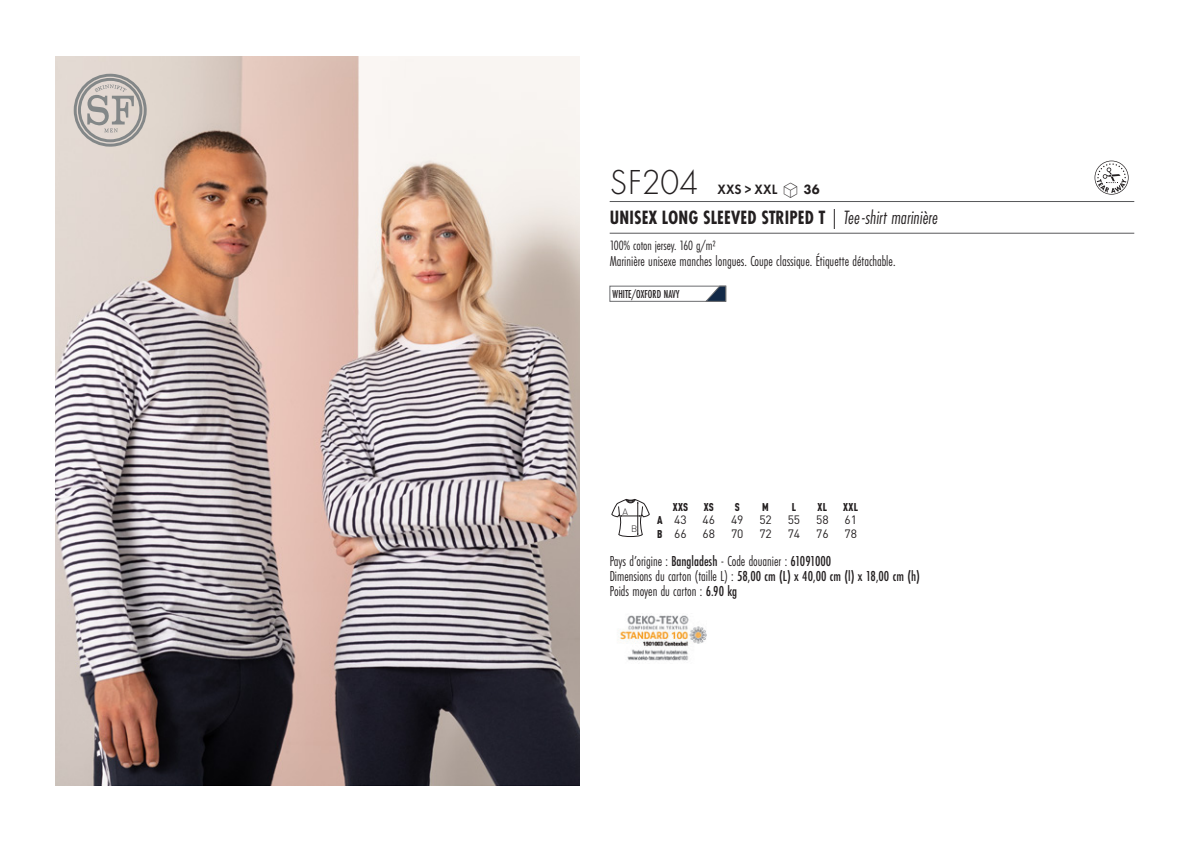
<style>
.page{position:relative;width:1191px;height:842px;background:#fff}
.page>*{position:absolute;margin:0;border:0;box-sizing:border-box;transform-origin:0 0}
.t1{font:300 36px "Futura PT";letter-spacing:.005em;color:#231f20;scale:.95 1}
.t2{font:700 20px "Futura PT Cond";letter-spacing:.01em;color:#231f20;scale:.95 1}
.t3{font:15px "Futura PT Cond";color:#231f20;scale:.95 1}
.t4{font:500 15px "Futura PT Cond";color:#231f20;scale:.95 1}
.grammage_2020{font:14px "Futura PT Cond";letter-spacing:-.005em;color:#231f20;scale:.95 1}
.t5{font:600 14px "Futura PT";letter-spacing:.01em;color:#231f20;scale:.95 1}
._88_tailles_tab_maig{font:12px "DIN Pro";color:#231f20}
.Coloris_nuancier{font:500 12px "Futura PT Cond";letter-spacing:.01em;color:#231f20;scale:.9 1}
._88_tailles_tab_maig-2{font:900 condensed 11.2px "DIN Pro";letter-spacing:.02em;color:#231f20;scale:.95 1}
.t6{font:300 9.2px "DIN";color:#231f20}
.s1{font-family:"Linotype Shapeshifter";font-weight:400;font-size:20px}
.s2{font-weight:800}
.s3{font-weight:400;font-style:italic}
.s4{font-weight:900;font-stretch:condensed;font-size:11.2px}
.s5{font-weight:500}
.s6{font-weight:400}
</style>
<div class="page">
<img style="left:55px;top:57px;width:524px;height:728px">
<svg style="left:74px;top:74px;width:73px;height:73px;background:#c0bbb7"></svg>
<div style="left:609px;top:286px;width:117px;height:15px;background:#fff;border:1px solid #6c6d70"></div>
<svg style="left:705px;top:286px;width:21px;height:16px"></svg>
<svg style="left:1094px;top:161px;width:34px;height:34px"></svg>
<svg style="left:611px;top:499px;width:38px;height:38px"></svg>
<img style="left:618px;top:615px;width:88px;height:46px">
<hr style="left:609px;top:201px;width:525px;height:1px;background:#57585a">
<hr style="left:609px;top:233px;width:525px;height:1px;background:#57585a">
<p class="t1" style="left:610px;top:162px;width:94px">SF204</p>
<p class="t5" style="left:717px;top:181px;width:109px">XXS &gt; XXL <span class="s1">S</span> <span class="s2">36</span></p>
<p class="t2" style="left:610px;top:206px;width:347px">UNISEX LONG SLEEVED STRIPED T <span class="s3">| Tee-shirt marinière</span></p>
<p class="grammage_2020" style="left:609px;top:238px;width:113px">100% coton jersey. 160 g/m2</p>
<p class="t3" style="left:609px;top:253px;width:302px">Marinière unisexe manches longues. Coupe classique. Étiquette détachable.</p>
<p class="Coloris_nuancier" style="left:612px;top:287px;width:76px">WHITE/OXFORD NAVY</p>
<p class="t6" style="left:622px;top:506px;width:7px">A</p>
<p class="t6" style="left:631px;top:523px;width:8px">B</p>
<p class="_88_tailles_tab_maig-2" style="left:673px;top:498px;width:18px">XXS</p>
<p class="_88_tailles_tab_maig-2" style="left:704px;top:498px;width:12px">XS</p>
<p class="_88_tailles_tab_maig-2" style="left:734px;top:498px;width:7px">S</p>
<p class="_88_tailles_tab_maig-2" style="left:762px;top:498px;width:8px">M</p>
<p class="_88_tailles_tab_maig-2" style="left:791px;top:498px;width:6px">L</p>
<p class="_88_tailles_tab_maig-2" style="left:817px;top:498px;width:12px">XL</p>
<p class="_88_tailles_tab_maig-2" style="left:843px;top:498px;width:17px">XXL</p>
<p class="_88_tailles_tab_maig" style="left:657px;top:510px;width:31px"><span class="s4">A</span> 43</p>
<p class="_88_tailles_tab_maig" style="left:702px;top:510px;width:14px">46</p>
<p class="_88_tailles_tab_maig" style="left:731px;top:510px;width:14px">49</p>
<p class="_88_tailles_tab_maig" style="left:759px;top:510px;width:14px">52</p>
<p class="_88_tailles_tab_maig" style="left:787px;top:510px;width:14px">55</p>
<p class="_88_tailles_tab_maig" style="left:816px;top:510px;width:14px">58</p>
<p class="_88_tailles_tab_maig" style="left:844px;top:510px;width:14px">61</p>
<p class="_88_tailles_tab_maig" style="left:657px;top:524px;width:31px"><span class="s4">B</span> 66</p>
<p class="_88_tailles_tab_maig" style="left:702px;top:524px;width:14px">68</p>
<p class="_88_tailles_tab_maig" style="left:731px;top:524px;width:14px">70</p>
<p class="_88_tailles_tab_maig" style="left:759px;top:524px;width:14px">72</p>
<p class="_88_tailles_tab_maig" style="left:787px;top:524px;width:14px">74</p>
<p class="_88_tailles_tab_maig" style="left:816px;top:524px;width:14px">76</p>
<p class="_88_tailles_tab_maig" style="left:844px;top:524px;width:14px">78</p>
<p class="t3" style="left:609px;top:552px;width:235px">Pays d’origine : <span class="s5">Bangladesh</span> - Code douanier : <span class="s5">61091000</span></p>
<p class="t4" style="left:609px;top:567px;width:328px"><span class="s6">Dimensions du carton (taille L) :</span> 58,00 cm (L) x 40,00 cm (l) x 18,00 cm (h)</p>
<p class="t3" style="left:609px;top:582px;width:136px">Poids moyen du carton : <span class="s5">6.90 kg</span></p>
</div>
